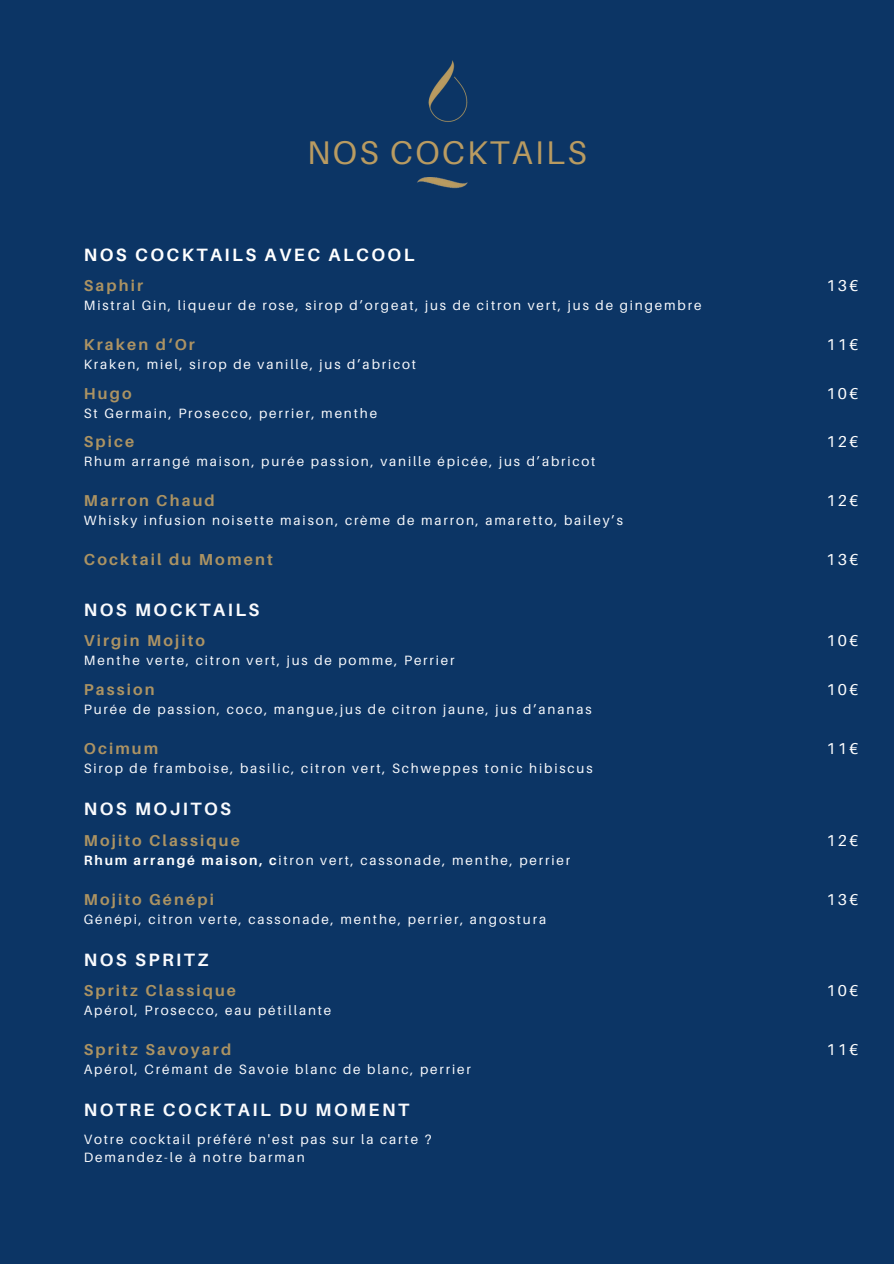
<style>
.page{position:relative;width:894px;height:1264px;background:#fff}
.page>*{position:absolute;margin:0;border:0;box-sizing:border-box;transform-origin:0 0}
.t1{font:32.85px "Aileron";letter-spacing:.07em;color:#b99b61}
.t2{font:700 17.85px "Aileron";letter-spacing:.135em;color:#f9fafd}
.t3{font:700 17.85px "Aileron";letter-spacing:.135em;color:#fff}
.t4{font:700 15.9px "Aileron";letter-spacing:.135em;color:#ac9362}
.t5{font:15.9px "Aileron";color:#fff}
.t6{font:700 15.75px "Aileron";letter-spacing:.135em;color:#ac9362}
.t7{font:15.75px "Aileron";letter-spacing:.135em;color:#fff}
.t8{font:700 15.75px "Aileron";letter-spacing:.135em;color:#ad9363}
.t9{font:13.5px "Aileron";letter-spacing:.135em;color:#f9fafd}
.s1{font-weight:700;color:#fff}
</style>
<div class="page">
<div style="left:0;top:0;width:893px;height:1263px;background:#0c3565"></div>
<img style="left:428px;top:60px;width:40px;height:62px">
<img style="left:417px;top:177px;width:51px;height:12px">
<p class="t1" style="left:307px;top:132px;width:281px">NOS COCKTAILS</p>
<p class="t3" style="left:84px;top:243px;width:332px">NOS COCKTAILS AVEC ALCOOL</p>
<h1 class="t6" style="left:84px;top:276px;width:61px">Saphir</h1>
<p class="t9" style="left:84px;top:297px;width:619px">Mistral Gin, liqueur de rose, sirop d’orgeat, jus de citron vert, jus de gingembre</p>
<h2 class="t8" style="left:84px;top:335px;width:113px">Kraken d‘Or</h2>
<p class="t9" style="left:84px;top:356px;width:334px">Kraken, miel, sirop de vanille, jus d’abricot</p>
<p class="t6" style="left:84px;top:383px;width:49px">Hugo</p>
<p class="t9" style="left:84px;top:405px;width:295px">St Germain, Prosecco, perrier, menthe</p>
<p class="t6" style="left:84px;top:432px;width:52px">Spice</p>
<p class="t9" style="left:84px;top:453px;width:513px">Rhum arrangé maison, purée passion, vanille épicée, jus d’abricot</p>
<p class="t6" style="left:84px;top:491px;width:132px">Marron Chaud</p>
<p class="t9" style="left:84px;top:512px;width:540px">Whisky infusion noisette maison, crème de marron, amaretto, bailey’s</p>
<p class="t4" style="left:84px;top:550px;width:191px">Cocktail du Moment</p>
<p class="t2" style="left:84px;top:598px;width:177px">NOS MOCKTAILS</p>
<p class="t8" style="left:84px;top:631px;width:123px">Virgin Mojito</p>
<h3 class="t9" style="left:84px;top:652px;width:372px">Menthe verte, citron vert, jus de pomme, Perrier</h3>
<h2 class="t6" style="left:84px;top:679px;width:72px">Passion</h2>
<p class="t9" style="left:84px;top:701px;width:509px">Purée de passion, coco, mangue,jus de citron jaune, jus d’ananas</p>
<p class="t8" style="left:84px;top:738px;width:76px">Ocimum</p>
<p class="t9" style="left:84px;top:760px;width:510px">Sirop de framboise, basilic, citron vert, Schweppes tonic hibiscus</p>
<p class="t2" style="left:84px;top:797px;width:149px">NOS MOJITOS</p>
<p class="t6" style="left:84px;top:830px;width:157px">Mojito Classique</p>
<p class="t9" style="left:84px;top:851px;width:488px"><span class="s1">Rhum arrangé maison, c</span>itron vert, cassonade, menthe, perrier</p>
<h2 class="t6" style="left:84px;top:889px;width:131px">Mojito Génépi</h2>
<p class="t9" style="left:84px;top:910px;width:464px">Génépi, citron verte, cassonade, menthe, perrier, angostura</p>
<p class="t2" style="left:84px;top:948px;width:126px">NOS SPRITZ</p>
<p class="t6" style="left:84px;top:980px;width:154px">Spritz Classique</p>
<p class="t9" style="left:84px;top:1002px;width:249px">Apérol, Prosecco, eau pétillante</p>
<h2 class="t6" style="left:84px;top:1039px;width:149px">Spritz Savoyard</h2>
<p class="t9" style="left:84px;top:1061px;width:388px">Apérol, Crémant de Savoie blanc de blanc, perrier</p>
<p class="t2" style="left:84px;top:1098px;width:327px">NOTRE COCKTAIL DU MOMENT</p>
<p class="t9" style="left:84px;top:1130px;width:349px">Votre cocktail préféré n'est pas sur la carte ?</p>
<p class="t9" style="left:84px;top:1149px;width:222px">Demandez-le à notre barman</p>
<h4 class="t7" style="left:826px;top:276px;width:33px">13€</h4>
<h4 class="t7" style="left:826px;top:335px;width:33px">11€</h4>
<h4 class="t7" style="left:826px;top:383px;width:33px">10€</h4>
<h4 class="t7" style="left:826px;top:432px;width:33px">12€</h4>
<h4 class="t7" style="left:826px;top:491px;width:33px">12€</h4>
<h4 class="t5" style="left:826px;top:550px;width:34px">13€</h4>
<h4 class="t7" style="left:826px;top:631px;width:33px">10€</h4>
<h4 class="t7" style="left:826px;top:679px;width:33px">10€</h4>
<h4 class="t7" style="left:826px;top:738px;width:33px">11€</h4>
<h4 class="t7" style="left:826px;top:830px;width:33px">12€</h4>
<h4 class="t7" style="left:826px;top:889px;width:33px">13€</h4>
<h4 class="t7" style="left:826px;top:980px;width:33px">10€</h4>
<h4 class="t7" style="left:826px;top:1039px;width:33px">11€</h4>
</div>
